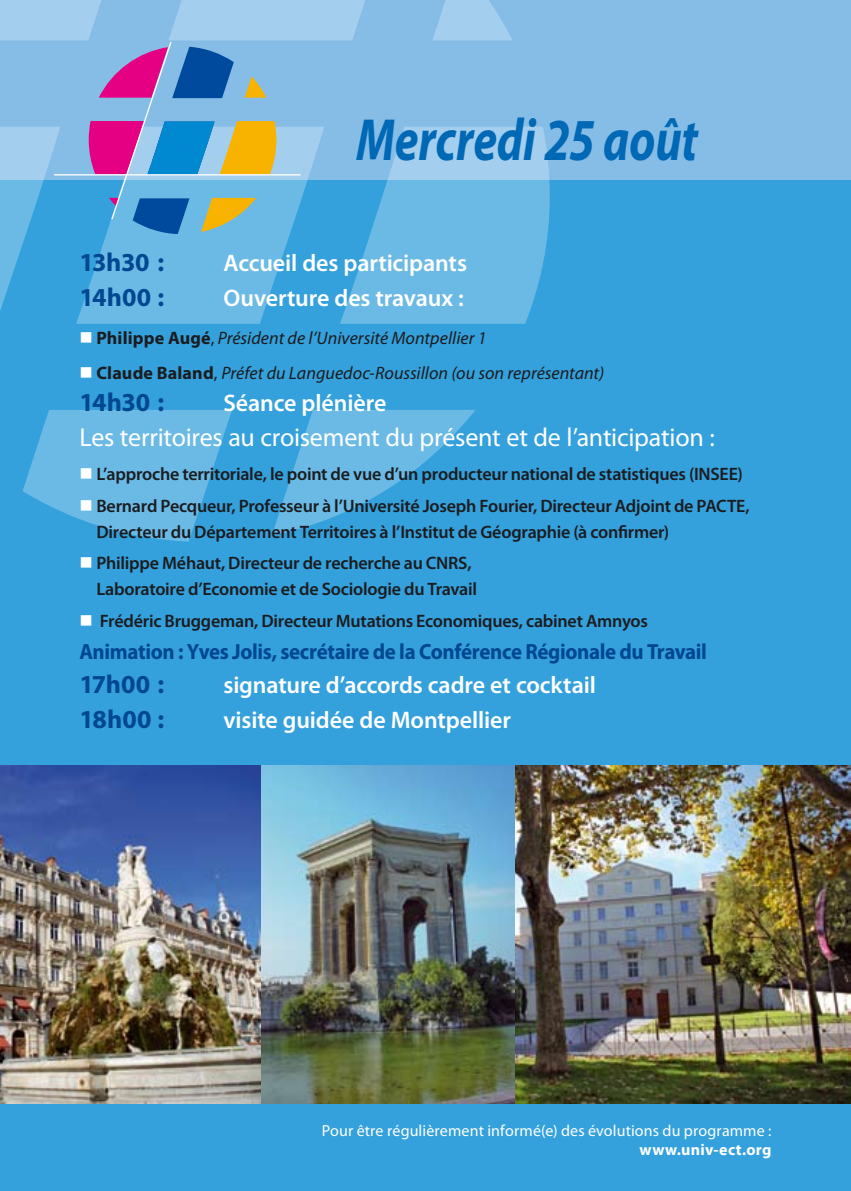
<style>
.page{position:relative;width:851px;height:1191px;background:#fff}
.page>*{position:absolute;margin:0;border:0;box-sizing:border-box;transform-origin:0 0}
.t1{font:italic 700 59.8px "Myriad Pro";letter-spacing:-.005em;color:#0068b4;scale:.79 1}
.t2{font:26px "Myriad Pro";letter-spacing:-.01em;color:#fff}
.t3{font:700 26px "Myriad Pro";letter-spacing:-.01em;color:#004791}
.t4{font:600 24px "Myriad Pro";letter-spacing:-.005em;color:#fff}
.t5{font:700 22px "Myriad Pro";letter-spacing:-.02em;color:#004791;scale:.95 1}
.t6{font:600 18px/31.6px "Myriad Pro";letter-spacing:-.015em;color:#1b1c20}
.t7{font:italic 18px/35.4px "Myriad Pro";color:#1b1c20}
.t8{font:16px "Myriad Pro";letter-spacing:.005em;color:#fff}
.t9{font:700 16px "Myriad Pro";letter-spacing:.015em;color:#fff}
.s1{font-weight:700;font-style:normal}
.s2{font-style:normal}
</style>
<div class="page">
<div style="left:0;top:172px;width:850px;height:1019px;background:#34a1dc"></div>
<div style="left:0;top:0;width:850px;height:179px;background:#85bde7"></div>
<svg style="left:0;top:0;width:549px;height:541px"></svg>
<svg style="left:89px;top:40px;width:187px;height:194px"></svg>
<hr style="left:54px;top:174px;width:246px;height:1px;background:#fff">
<img style="left:0;top:765px;width:261px;height:338px">
<img style="left:514px;top:765px;width:336px;height:338px">
<img style="left:261px;top:765px;width:253px;height:338px">
<svg style="left:81px;top:332px;width:10px;height:11px"></svg>
<svg style="left:81px;top:367px;width:10px;height:11px"></svg>
<svg style="left:81px;top:468px;width:10px;height:11px"></svg>
<svg style="left:81px;top:500px;width:10px;height:10px"></svg>
<h1 class="t1" style="left:356px;top:101px;width:434px">Mercredi 25 août</h1>
<h2 class="t3" style="left:79px;top:245px;width:86px">13h30 :</h2>
<h3 class="t4" style="left:223px;top:248px;width:245px">Accueil des participants</h3>
<h2 class="t3" style="left:79px;top:280px;width:86px">14h00 :</h2>
<h3 class="t4" style="left:223px;top:282px;width:242px">Ouverture des travaux :</h3>
<p class="t7" style="left:96px;top:320px;width:509px"><span class="s1">Philippe Augé</span><span class="s2">,</span> Président de l’Université Montpellier 1<br><span class="s1">Claude Baland</span><span class="s2">,</span> Préfet du Languedoc-Roussillon (ou son représentant)</p>
<h2 class="t3" style="left:79px;top:385px;width:86px">14h30 :</h2>
<h3 class="t4" style="left:223px;top:388px;width:164px">Séance plénière</h3>
<h2 class="t2" style="left:79px;top:421px;width:636px">Les territoires au croisement du présent et de l’anticipation :</h2>
<p class="t6" style="left:96px;top:458px;width:655px">L’approche territoriale, le point de vue d’un producteur national de statistiques (INSEE)<br>Bernard Pecqueur, Professeur à l’Université Joseph Fourier, Directeur Adjoint de PACTE,</p>
<p class="t6" style="left:96px;top:515px;width:574px">Directeur du Département Territoires à l’Institut de Géographie (à confirmer)<br>Philippe Méhaut, Directeur de recherche au CNRS,</p>
<p class="t6" style="left:96px;top:573px;width:553px">Laboratoire d’Economie et de Sociologie du Travail<br>Frédéric Bruggeman, Directeur Mutations Economiques, cabinet Amnyos</p>
<p class="t5" style="left:79px;top:637px;width:662px">Animation : Yves Jolis, secrétaire de la Conférence Régionale du Travail</p>
<h2 class="t3" style="left:79px;top:667px;width:86px">17h00 :</h2>
<h3 class="t4" style="left:223px;top:670px;width:374px">signature d’accords cadre et cocktail</h3>
<h2 class="t3" style="left:79px;top:702px;width:86px">18h00 :</h2>
<h3 class="t4" style="left:223px;top:704px;width:289px">visite guidée de Montpellier</h3>
<p class="t8" style="left:322px;top:1120px;width:451px">Pour être régulièrement informé(e) des évolutions du programme :</p>
<p class="t9" style="left:639px;top:1139px;width:133px">www.univ-ect.org</p>
</div>
